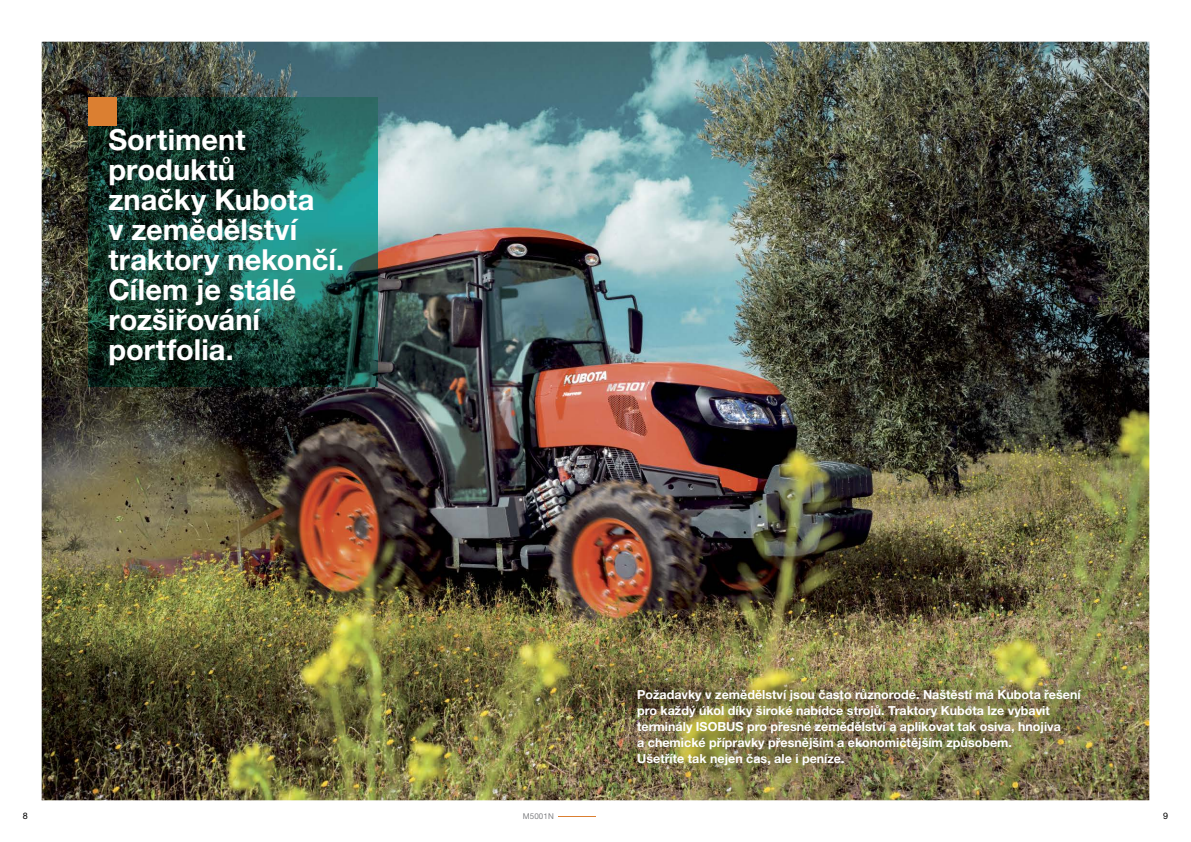
<style>
.page{position:relative;width:1191px;height:842px;background:#fff}
.page>*{position:absolute;margin:0;border:0;box-sizing:border-box;transform-origin:0 0}
.t1{font:700 29px/30px "Helvetica Neue LT Pro";color:#fff}
.t2{font:700 12.5px/16px "Helvetica Neue LT Pro";color:#fff}
.t3{font:9px "Helvetica Neue LT Pro";color:#000}
.t4{font:8px "Helvetica Neue LT Pro";letter-spacing:.01em;color:#808184}
</style>
<div class="page">
<hr style="left:557px;top:816px;width:38px;height:1px;background:#db7f31">
<img style="left:42px;top:42px;width:1107px;height:758px">
<img style="left:88px;top:97px;width:290px;height:289px">
<div style="left:88px;top:97px;width:29px;height:28px;background:#db7f31"></div>
<img style="left:625px;top:678px;width:467px;height:99px">
<p class="t1" style="left:108px;top:124px;width:237px">Sortiment produktů<br>značky Kubota<br>v zemědělství traktory nekončí.<br>Cílem je stálé rozšiřování portfolia.</p>
<p class="t2" style="left:637px;top:686px;width:445px">Požadavky v zemědělství jsou často různorodé. Naštěstí má Kubota řešení pro každý úkol díky široké nabídce strojů. Traktory Kubota lze vybavit terminály ISOBUS pro přesné zemědělství a aplikovat tak osiva, hnojiva<br>a chemické přípravky přesnějším a ekonomičtějším způsobem.<br>Ušetříte tak nejen čas, ale i peníze.</p>
<p class="t3" style="left:23px;top:810px;width:7px">8</p>
<p class="t4" style="left:523px;top:811px;width:32px">M5001N</p>
<p class="t3" style="left:1163px;top:810px;width:7px">9</p>
</div>
